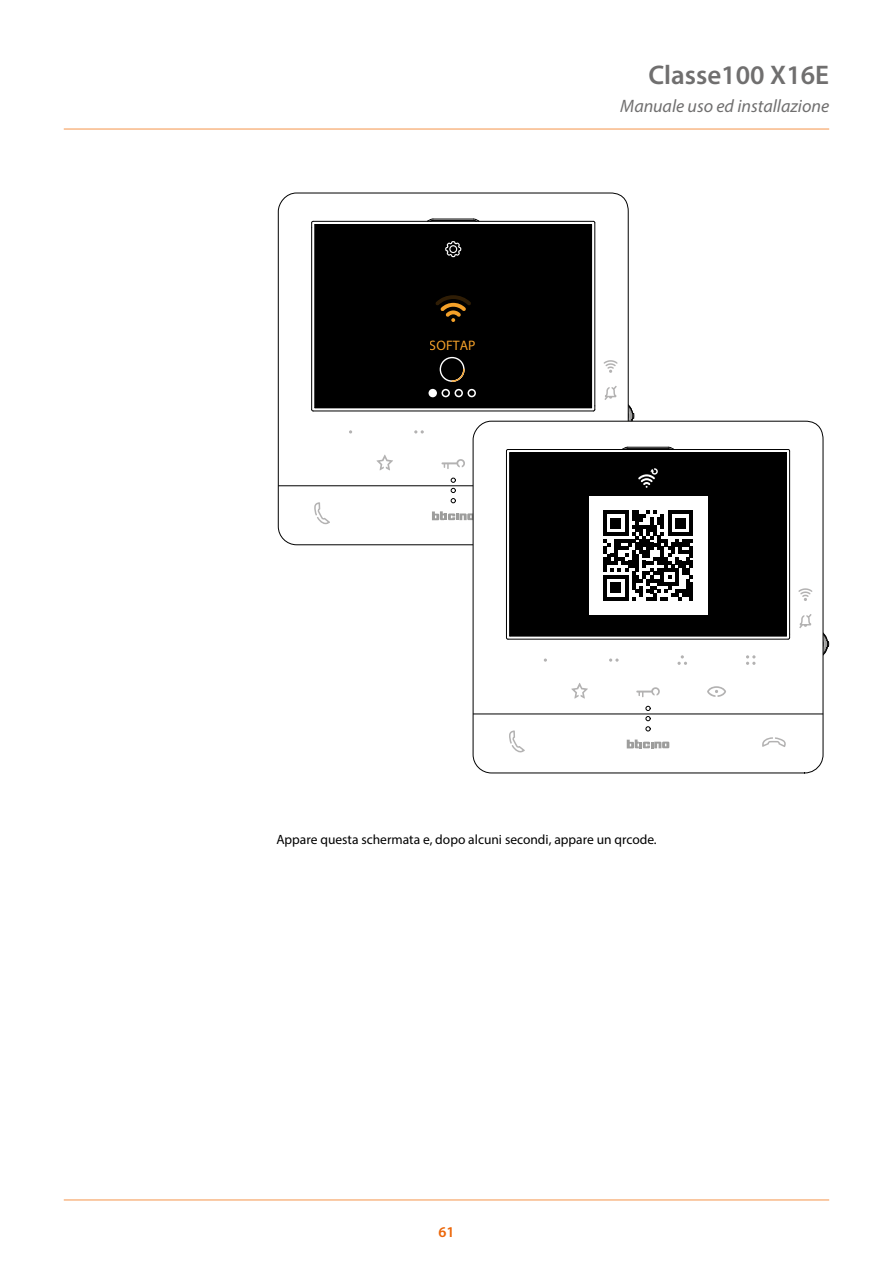
<style>
.page{position:relative;width:893px;height:1263px;background:#fff}
.page>*{position:absolute;margin:0;border:0;box-sizing:border-box;transform-origin:0 0}
.t1{font:600 27px "Myriad Pro";color:#706f6f}
.t2{font:italic 18px "Myriad Pro";color:#706f6f}
.t3{font:600 15px "Myriad Pro";color:#ec6608}
.t4{font:700 13.8px "Roboto";color:#f3a029}
.t5{font:13.5px "Myriad Pro";color:#000}
</style>
<div class="page">
<hr style="left:64px;top:128px;width:765px;height:2px;background:#f8b887">
<hr style="left:64px;top:1199px;width:765px;height:2px;background:#f8b887">
<svg style="left:629px;top:405px;width:5px;height:15px"></svg>
<svg style="left:278px;top:192px;width:351px;height:353px"></svg>
<svg style="left:451px;top:478px;width:5px;height:25px"></svg>
<hr style="left:433px;top:219px;width:40px;height:1px;background:#000">
<svg style="left:473px;top:218px;width:7px;height:3px"></svg>
<hr style="left:433px;top:220px;width:40px;height:1px;background:#000">
<svg style="left:426px;top:218px;width:8px;height:3px"></svg>
<hr style="left:314px;top:225px;width:1px;height:183px;background:#000">
<hr style="left:313px;top:411px;width:280px;height:1px;background:#000">
<hr style="left:311px;top:228px;width:1px;height:181px;background:#000">
<svg style="left:592px;top:406px;width:4px;height:6px"></svg>
<hr style="left:313px;top:221px;width:280px;height:1px;background:#000">
<svg style="left:311px;top:220px;width:3px;height:8px"></svg>
<hr style="left:594px;top:223px;width:1px;height:183px;background:#000">
<svg style="left:432px;top:511px;width:40px;height:9px"></svg>
<hr style="left:279px;top:485px;width:349px;height:1px;background:#000">
<svg style="left:314px;top:502px;width:16px;height:23px"></svg>
<svg style="left:441px;top:459px;width:24px;height:10px"></svg>
<svg style="left:377px;top:455px;width:16px;height:15px"></svg>
<svg style="left:414px;top:430px;width:10px;height:3px"></svg>
<svg style="left:604px;top:386px;width:13px;height:14px"></svg>
<svg style="left:604px;top:360px;width:14px;height:13px"></svg>
<div style="left:315px;top:224px;width:277px;height:184px;background:#000"></div>
<div style="left:441px;top:389px;width:9px;height:8px;border:2px solid #fff;border-radius:50%"></div>
<div style="left:429px;top:390px;width:7px;height:6px;background:#fff;border-radius:50%"></div>
<div style="left:428px;top:389px;width:9px;height:8px;border:2px solid #fff;border-radius:50%"></div>
<div style="left:467px;top:389px;width:9px;height:8px;border:2px solid #fff;border-radius:50%"></div>
<div style="left:454px;top:389px;width:9px;height:8px;border:2px solid #fff;border-radius:50%"></div>
<svg style="left:445px;top:241px;width:16px;height:16px"></svg>
<svg style="left:436px;top:295px;width:35px;height:27px"></svg>
<svg style="left:440px;top:357px;width:25px;height:25px"></svg>
<svg style="left:824px;top:633px;width:5px;height:22px"></svg>
<svg style="left:472px;top:420px;width:352px;height:354px"></svg>
<svg style="left:646px;top:706px;width:5px;height:25px"></svg>
<hr style="left:628px;top:447px;width:40px;height:1px;background:#000">
<svg style="left:667px;top:446px;width:8px;height:5px"></svg>
<hr style="left:628px;top:448px;width:40px;height:1px;background:#000">
<svg style="left:621px;top:446px;width:8px;height:5px"></svg>
<hr style="left:509px;top:453px;width:1px;height:183px;background:#000">
<hr style="left:510px;top:452px;width:276px;height:1px;background:#000">
<hr style="left:508px;top:639px;width:280px;height:1px;background:#000">
<hr style="left:506px;top:456px;width:1px;height:182px;background:#000">
<svg style="left:787px;top:634px;width:3px;height:6px"></svg>
<hr style="left:508px;top:449px;width:280px;height:1px;background:#000">
<svg style="left:506px;top:449px;width:25px;height:20px"></svg>
<hr style="left:789px;top:451px;width:1px;height:183px;background:#000">
<svg style="left:627px;top:739px;width:42px;height:9px"></svg>
<hr style="left:473px;top:713px;width:350px;height:1px;background:#000">
<svg style="left:509px;top:730px;width:16px;height:24px"></svg>
<svg style="left:636px;top:687px;width:24px;height:10px"></svg>
<svg style="left:571px;top:683px;width:17px;height:15px"></svg>
<svg style="left:707px;top:686px;width:19px;height:11px"></svg>
<svg style="left:746px;top:655px;width:9px;height:10px"></svg>
<svg style="left:677px;top:655px;width:10px;height:10px"></svg>
<svg style="left:609px;top:658px;width:10px;height:4px"></svg>
<svg style="left:544px;top:658px;width:3px;height:4px"></svg>
<svg style="left:799px;top:614px;width:12px;height:14px"></svg>
<svg style="left:798px;top:588px;width:14px;height:13px"></svg>
<div style="left:510px;top:453px;width:276px;height:183px;background:#000"></div>
<svg style="left:638px;top:468px;width:20px;height:20px"></svg>
<div style="left:589px;top:496px;width:118px;height:119px;background:#fff"></div>
<svg style="left:603px;top:511px;width:90px;height:89px"></svg>
<hr style="left:786px;top:453px;width:1px;height:183px;background:#000">
<svg style="left:762px;top:737px;width:24px;height:10px"></svg>
<p class="t4" style="left:430px;top:337px;width:47px">SOFTAP</p>
<h1 class="t1" style="left:648px;top:58px;width:182px">Classe100 X16E</h1>
<h2 class="t2" style="left:620px;top:95px;width:210px">Manuale uso ed installazione</h2>
<p class="t5" style="left:276px;top:831px;width:382px">Appare questa schermata e, dopo alcuni secondi, appare un qrcode.</p>
<p class="t3" style="left:438px;top:1222px;width:18px">61</p>
</div>
